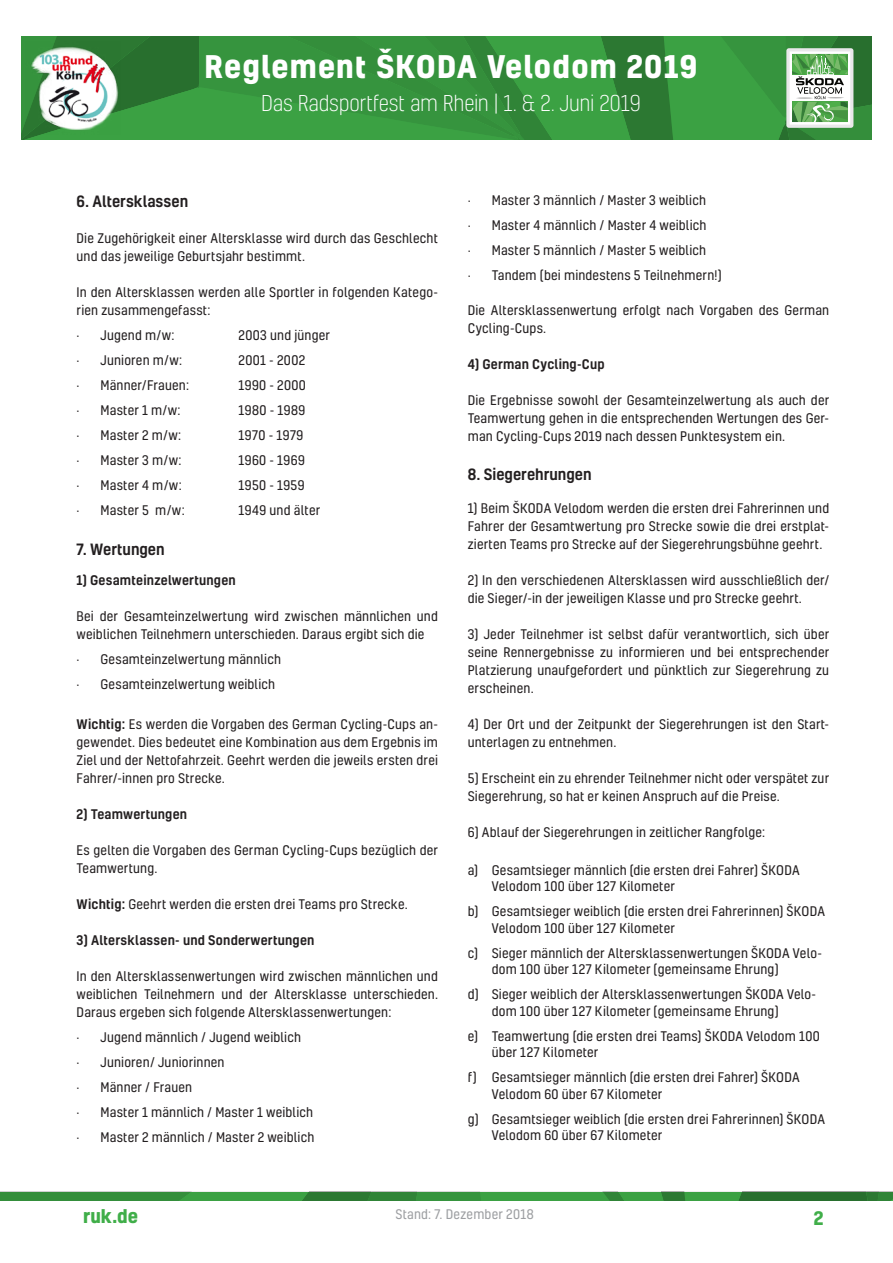
<style>
.page{position:relative;width:893px;height:1263px;background:#fff}
.page>*{position:absolute;margin:0;border:0;box-sizing:border-box;transform-origin:0 0}
.Überschrift{font:700 30px "Kelson";letter-spacing:.04em;color:#fff}
.Untertitel{font:300 21px "Kelson";letter-spacing:-.01em;color:#fff}
.t1{font:700 18px "Kelson";color:#40ae49}
.Zwischenüberschrift{font:500 15px "Kelson";color:#231f20}
.Fließtext_links{font:12.75px/18px "Kelson";letter-spacing:.015em;color:#231f20}
.Aufzählungen{font:12.75px/16.5px "Kelson";letter-spacing:.015em;color:#231f20}
.Fließtext_links-2{font:500 12.75px "Kelson";letter-spacing:.015em;color:#231f20}
.Aufzählungen-2{font:12.75px "Kelson";letter-spacing:.035em;color:#231f20}
.Fließtext_links-3{font:12.75px "Kelson";letter-spacing:.02em;color:#9d9fa2}
.Aufzählungen-3{font:12.75px "Kelson";letter-spacing:.04em;color:#231f20}
.s1{font-weight:500}
</style>
<div class="page">
<svg style="left:0;top:1192px;width:893px;height:8px;background:#338e3b"></svg>
<svg style="left:21px;top:36px;width:851px;height:104px;background:#46994c"></svg>
<p class="Überschrift" style="left:204px;top:45px;width:494px">Reglement ŠKODA Velodom 2019</p>
<p class="Untertitel" style="left:261px;top:90px;width:381px">Das Radsportfest am Rhein | 1. &amp; 2. Juni 2019</p>
<p class="Zwischenüberschrift" style="left:77px;top:191px;width:113px">6. Altersklassen</p>
<p class="Fließtext_links" style="left:77px;top:229px;width:363px">Die Zugehörigkeit einer Altersklasse wird durch das Geschlecht und das jeweilige Geburtsjahr bestimmt.</p>
<p class="Fließtext_links" style="left:77px;top:283px;width:363px">In den Altersklassen werden alle Sportler in folgenden Katego&shy;rien zusammengefasst:</p>
<p class="Aufzählungen" style="left:77px;top:326px;width:100px">· Jugend m/w:</p>
<p class="Aufzählungen" style="left:239px;top:326px;width:93px">2003 und jünger</p>
<p class="Aufzählungen" style="left:77px;top:351px;width:107px">· Junioren m/w:</p>
<p class="Aufzählungen-2" style="left:239px;top:351px;width:68px">2001 - 2002</p>
<p class="Aufzählungen" style="left:77px;top:376px;width:114px">· Männer/Frauen:</p>
<p class="Aufzählungen" style="left:239px;top:376px;width:69px">1990 - 2000</p>
<p class="Aufzählungen" style="left:77px;top:401px;width:106px">· Master 1 m/w:</p>
<p class="Aufzählungen-2" style="left:239px;top:401px;width:68px">1980 - 1989</p>
<p class="Aufzählungen" style="left:77px;top:426px;width:106px">· Master 2 m/w:</p>
<p class="Aufzählungen-3" style="left:239px;top:426px;width:66px">1970 - 1979</p>
<p class="Aufzählungen" style="left:77px;top:451px;width:106px">· Master 3 m/w:</p>
<p class="Aufzählungen-2" style="left:239px;top:451px;width:68px">1960 - 1969</p>
<p class="Aufzählungen" style="left:77px;top:476px;width:107px">· Master 4 m/w:</p>
<p class="Aufzählungen-2" style="left:239px;top:476px;width:68px">1950 - 1959</p>
<p class="Aufzählungen" style="left:77px;top:501px;width:110px">· Master 5 m/w:</p>
<p class="Aufzählungen" style="left:239px;top:501px;width:83px">1949 und älter</p>
<p class="Zwischenüberschrift" style="left:77px;top:538px;width:90px">7. Wertungen</p>
<p class="Fließtext_links-2" style="left:77px;top:571px;width:161px">1) Gesamteinzelwertungen</p>
<p class="Fließtext_links" style="left:77px;top:607px;width:363px">Bei der Gesamteinzelwertung wird zwischen männlichen und weiblichen Teilnehmern unterschieden. Daraus ergibt sich die</p>
<p class="Aufzählungen" style="left:77px;top:650px;width:206px">· Gesamteinzelwertung männlich</p>
<p class="Aufzählungen" style="left:77px;top:675px;width:200px">· Gesamteinzelwertung weiblich</p>
<p class="Fließtext_links" style="left:77px;top:715px;width:363px;text-align:justify"><span class="s1">Wichtig:</span> Es werden die Vorgaben des German Cycling-Cups an&shy;gewendet. Dies bedeutet eine Kombination aus dem Ergebnis im Ziel und der Nettofahrzeit. Geehrt werden die jeweils ersten drei Fahrer/-innen pro Strecke.</p>
<p class="Fließtext_links-2" style="left:77px;top:805px;width:112px">2) Teamwertungen</p>
<p class="Fließtext_links" style="left:77px;top:841px;width:363px">Es gelten die Vorgaben des German Cycling-Cups bezüglich der<br>Teamwertung.</p>
<p class="Fließtext_links" style="left:77px;top:895px;width:333px"><span class="s1">Wichtig:</span> Geehrt werden die ersten drei Teams pro Strecke.</p>
<p class="Fließtext_links-2" style="left:77px;top:931px;width:239px">3) Altersklassen- und Sonderwertungen</p>
<p class="Fließtext_links" style="left:77px;top:967px;width:363px;text-align:justify">In den Altersklassenwertungen wird zwischen männlichen und weiblichen Teilnehmern und der Altersklasse unterschieden.<br>Daraus ergeben sich folgende Altersklassenwertungen:</p>
<p class="Aufzählungen" style="left:77px;top:1028px;width:226px">· Jugend männlich / Jugend weiblich</p>
<p class="Aufzählungen" style="left:77px;top:1053px;width:150px">· Junioren/ Juniorinnen</p>
<p class="Aufzählungen" style="left:77px;top:1078px;width:117px">· Männer / Frauen</p>
<p class="Aufzählungen" style="left:77px;top:1103px;width:238px">· Master 1 männlich / Master 1 weiblich</p>
<p class="Aufzählungen" style="left:77px;top:1128px;width:239px">· Master 2 männlich / Master 2 weiblich</p>
<p class="Aufzählungen" style="left:468px;top:192px;width:240px">· Master 3 männlich / Master 3 weiblich</p>
<p class="Aufzählungen" style="left:468px;top:217px;width:240px">· Master 4 männlich / Master 4 weiblich</p>
<p class="Aufzählungen" style="left:468px;top:242px;width:240px">· Master 5 männlich / Master 5 weiblich</p>
<p class="Aufzählungen" style="left:468px;top:267px;width:255px">· Tandem (bei mindestens 5 Teilnehmern!)</p>
<p class="Fließtext_links" style="left:468px;top:301px;width:363px">Die Altersklassenwertung erfolgt nach Vorgaben des German<br>Cycling-Cups.</p>
<p class="Fließtext_links-2" style="left:468px;top:355px;width:138px">4) German Cycling-Cup</p>
<p class="Fließtext_links" style="left:468px;top:391px;width:363px;text-align:justify">Die Ergebnisse sowohl der Gesamteinzelwertung als auch der Teamwertung gehen in die entsprechenden Wertungen des Ger&shy;man Cycling-Cups 2019 nach dessen Punktesystem ein.</p>
<p class="Zwischenüberschrift" style="left:468px;top:464px;width:125px">8. Siegerehrungen</p>
<p class="Fließtext_links" style="left:468px;top:499px;width:363px;text-align:justify">1) Beim ŠKODA Velodom werden die ersten drei Fahrerinnen und Fahrer der Gesamtwertung pro Strecke sowie die drei erstplat&shy;zierten Teams pro Strecke auf der Siegerehrungsbühne geehrt.</p>
<p class="Fließtext_links" style="left:468px;top:571px;width:363px">2) In den verschiedenen Altersklassen wird ausschließlich der/ die Sieger/-in der jeweiligen Klasse und pro Strecke geehrt.</p>
<p class="Fließtext_links" style="left:468px;top:625px;width:363px;text-align:justify">3) Jeder Teilnehmer ist selbst dafür verantwortlich, sich über seine Rennergebnisse zu informieren und bei entsprechender Platzierung unaufgefordert und pünktlich zur Siegerehrung zu erscheinen.</p>
<p class="Fließtext_links" style="left:468px;top:715px;width:363px">4) Der Ort und der Zeitpunkt der Siegerehrungen ist den Start&shy;unterlagen zu entnehmen.</p>
<p class="Fließtext_links" style="left:468px;top:769px;width:363px">5) Erscheint ein zu ehrender Teilnehmer nicht oder verspätet zur<br>Siegerehrung, so hat er keinen Anspruch auf die Preise.</p>
<p class="Fließtext_links" style="left:468px;top:823px;width:299px">6) Ablauf der Siegerehrungen in zeitlicher Rangfolge:</p>
<p class="Aufzählungen" style="left:492px;top:861px;width:310px;text-indent:-24px">a) Gesamtsieger männlich (die ersten drei Fahrer) ŠKODA<br>Velodom 100 über 127 Kilometer</p>
<p class="Aufzählungen" style="left:492px;top:903px;width:335px;text-indent:-24px">b) Gesamtsieger weiblich (die ersten drei Fahrerinnen) ŠKODA<br>Velodom 100 über 127 Kilometer</p>
<p class="Aufzählungen" style="left:492px;top:944px;width:332px;text-indent:-24px">c) Sieger männlich der Altersklassenwertungen ŠKODA Velo&shy;dom 100 über 127 Kilometer (gemeinsame Ehrung)</p>
<p class="Aufzählungen" style="left:492px;top:986px;width:326px;text-indent:-24px">d) Sieger weiblich der Altersklassenwertungen ŠKODA Velo&shy;dom 100 über 127 Kilometer (gemeinsame Ehrung)</p>
<p class="Aufzählungen" style="left:492px;top:1027px;width:329px;text-indent:-24px">e) Teamwertung (die ersten drei Teams) ŠKODA Velodom 100 über 127 Kilometer</p>
<p class="Aufzählungen" style="left:492px;top:1069px;width:310px;text-indent:-24px">f) Gesamtsieger männlich (die ersten drei Fahrer) ŠKODA<br>Velodom 60 über 67 Kilometer</p>
<p class="Aufzählungen" style="left:492px;top:1110px;width:335px;text-indent:-24px">g) Gesamtsieger weiblich (die ersten drei Fahrerinnen) ŠKODA<br>Velodom 60 über 67 Kilometer</p>
<p class="Fließtext_links-3" style="left:395px;top:1205px;width:140px">Stand: 7. Dezember 2018</p>
<h3 class="t1" style="left:83px;top:1203px;width:56px">ruk.de</h3>
<h3 class="t1" style="left:814px;top:1205px;width:11px">2</h3>
</div>
